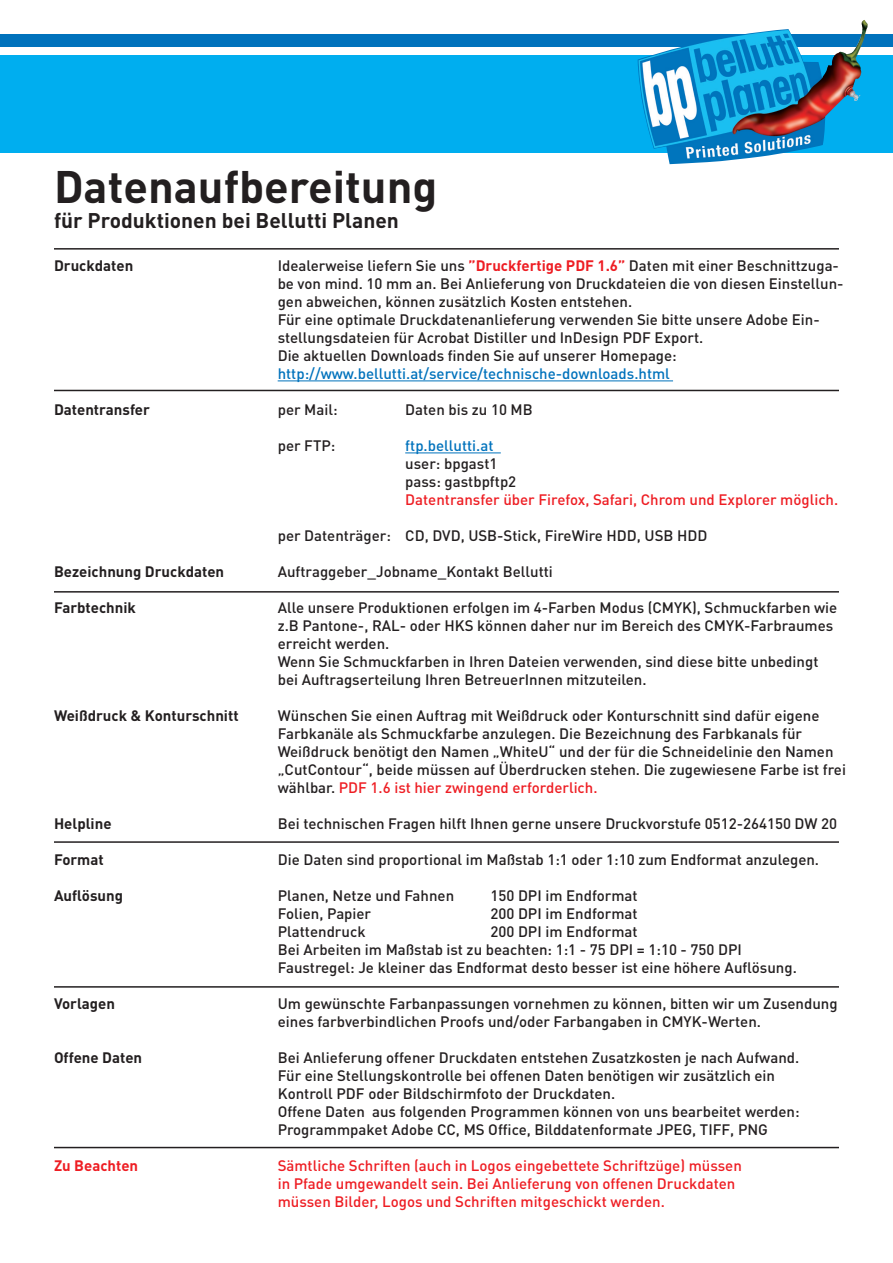
<style>
.page{position:relative;width:893px;height:1263px;background:#fff}
.page>*{position:absolute;margin:0;border:0;box-sizing:border-box;transform-origin:0 0}
.t1{font:700 45px "DIN";color:#231f20}
.t2{font:700 21px "DIN";color:#231f20}
.t3{font:500 15px/18px "DIN";color:#231f20}
.t4{font:500 15px/18px "DIN";color:#ee1d23}
.t5{font:700 15px "DIN";color:#231f20}
.t6{font:500 15px "DIN";color:#0072bc}
.t7{font:700 15px "DIN";color:#ee1d23}
.s1{font-weight:700;color:#ee1d23}
.s2{color:#ee1d23}
</style>
<div class="page">
<div style="left:0;top:55px;width:893px;height:98px;background:#00aeef"></div>
<div style="left:0;top:35px;width:893px;height:12px;background:#0072bc"></div>
<hr style="left:278px;top:380px;width:395px;height:1px;background:#0072bc">
<hr style="left:405px;top:452px;width:96px;height:1px;background:#0072bc">
<hr style="left:54px;top:248px;width:785px;height:2px;background:#231f20">
<hr style="left:54px;top:390px;width:785px;height:1px;background:#231f20">
<hr style="left:54px;top:591px;width:785px;height:2px;background:#231f20">
<hr style="left:54px;top:841px;width:785px;height:2px;background:#231f20">
<hr style="left:54px;top:986px;width:785px;height:2px;background:#231f20">
<hr style="left:54px;top:1147px;width:785px;height:1px;background:#231f20">
<img style="left:638px;top:20px;width:230px;height:144px">
<h1 class="t1" style="left:54px;top:157px;width:385px">Datenaufbereitung</h1>
<h2 class="t2" style="left:54px;top:206px;width:346px">für Produktionen bei Bellutti Planen</h2>
<p class="t5" style="left:54px;top:256px;width:81px">Druckdaten</p>
<p class="t3" style="left:278px;top:256px;width:567px">Idealerweise liefern Sie uns <span class="s1">”Druckfertige PDF 1.6”</span> Daten mit einer Beschnittzuga&shy;be von mind. 10 mm an. Bei Anlieferung von Druckdateien die von diesen Einstellun&shy;gen abweichen, können zusätzlich Kosten entstehen.<br>Für eine optimale Druckdatenanlieferung verwenden Sie bitte unsere Adobe Ein&shy;stellungsdateien für Acrobat Distiller und InDesign PDF Export.<br>Die aktuellen Downloads finden Sie auf unserer Homepage:</p>
<p class="t6" style="left:278px;top:364px;width:394px">http://www.bellutti.at/service/technische-downloads.html</p>
<p class="t3" style="left:278px;top:400px;width:61px">per Mail:</p>
<p class="t3" style="left:405px;top:400px;width:129px">Daten bis zu 10 MB</p>
<p class="t3" style="left:278px;top:436px;width:59px">per FTP:</p>
<p class="t6" style="left:405px;top:436px;width:90px">ftp.bellutti.at</p>
<p class="t3" style="left:405px;top:454px;width:113px">user: bpgast1 pass: gastbpftp2</p>
<p class="t4" style="left:405px;top:490px;width:434px">Datentransfer über Firefox, Safari, Chrom und Explorer möglich.</p>
<p class="t3" style="left:278px;top:526px;width:431px">per Datenträger: CD, DVD, USB-Stick, FireWire HDD, USB HDD</p>
<p class="t3" style="left:278px;top:562px;width:277px">Auftraggeber_Jobname_Kontakt Bellutti</p>
<p class="t3" style="left:278px;top:598px;width:561px">Alle unsere Produktionen erfolgen im 4-Farben Modus (CMYK), Schmuckfarben wie z.B Pantone-, RAL- oder HKS können daher nur im Bereich des CMYK-Farbraumes erreicht werden.<br>Wenn Sie Schmuckfarben in Ihren Dateien verwenden, sind diese bitte unbedingt bei Auftragserteilung Ihren BetreuerInnen mitzuteilen.</p>
<p class="t3" style="left:278px;top:706px;width:570px">Wünschen Sie einen Auftrag mit Weißdruck oder Konturschnitt sind dafür eigene Farbkanäle als Schmuckfarbe anzulegen. Die Bezeichnung des Farbkanals für Weißdruck benötigt den Namen „WhiteU“ und der für die Schneidelinie den Namen „CutContour“, beide müssen auf Überdrucken stehen. Die zugewiesene Farbe ist frei wählbar. <span class="s2">PDF 1.6 ist hier zwingend erforderlich.</span></p>
<p class="t3" style="left:278px;top:814px;width:561px">Bei technischen Fragen hilft Ihnen gerne unsere Druckvorstufe 0512-264150 DW 20</p>
<p class="t3" style="left:278px;top:850px;width:543px">Die Daten sind proportional im Maßstab 1:1 oder 1:10 zum Endformat anzulegen.</p>
<p class="t3" style="left:278px;top:886px;width:178px">Planen, Netze und Fahnen</p>
<p class="t3" style="left:490px;top:886px;width:149px">150 DPI im Endformat</p>
<p class="t3" style="left:278px;top:904px;width:95px">Folien, Papier</p>
<p class="t3" style="left:490px;top:904px;width:149px">200 DPI im Endformat</p>
<p class="t3" style="left:278px;top:922px;width:89px">Plattendruck</p>
<p class="t5" style="left:54px;top:400px;width:97px">Datentransfer</p>
<p class="t5" style="left:54px;top:562px;width:172px">Bezeichnung Druckdaten</p>
<p class="t5" style="left:54px;top:598px;width:83px">Farbtechnik</p>
<p class="t5" style="left:54px;top:706px;width:186px">Weißdruck &amp; Konturschnitt</p>
<p class="t5" style="left:54px;top:814px;width:59px">Helpline</p>
<p class="t5" style="left:54px;top:850px;width:51px">Format</p>
<p class="t5" style="left:54px;top:886px;width:71px">Auflösung</p>
<p class="t3" style="left:278px;top:922px;width:521px;text-indent:213px">200 DPI im Endformat<br>Bei Arbeiten im Maßstab ist zu beachten: 1:1 - 75 DPI = 1:10 - 750 DPI<br>Faustregel: Je kleiner das Endformat desto besser ist eine höhere Auflösung.</p>
<p class="t3" style="left:278px;top:994px;width:561px">Um gewünschte Farbanpassungen vornehmen zu können, bitten wir um Zusendung eines farbverbindlichen Proofs und/oder Farbangaben in CMYK-Werten.</p>
<p class="t3" style="left:278px;top:1048px;width:523px">Bei Anlieferung offener Druckdaten entstehen Zusatzkosten je nach Aufwand.<br>Für eine Stellungskontrolle bei offenen Daten benötigen wir zusätzlich ein Kontroll PDF oder Bildschirmfoto der Druckdaten.<br>Offene Daten aus folgenden Programmen können von uns bearbeitet werden:<br>Programmpaket Adobe CC, MS Office, Bilddatenformate JPEG, TIFF, PNG</p>
<p class="t4" style="left:278px;top:1156px;width:466px">Sämtliche Schriften (auch in Logos eingebettete Schriftzüge) müssen in Pfade umgewandelt sein. Bei Anlieferung von offenen Druckdaten müssen Bilder, Logos und Schriften mitgeschickt werden.</p>
<p class="t5" style="left:54px;top:994px;width:63px">Vorlagen</p>
<p class="t5" style="left:54px;top:1048px;width:90px">Offene Daten</p>
<p class="t7" style="left:54px;top:1156px;width:86px">Zu Beachten</p>
</div>
